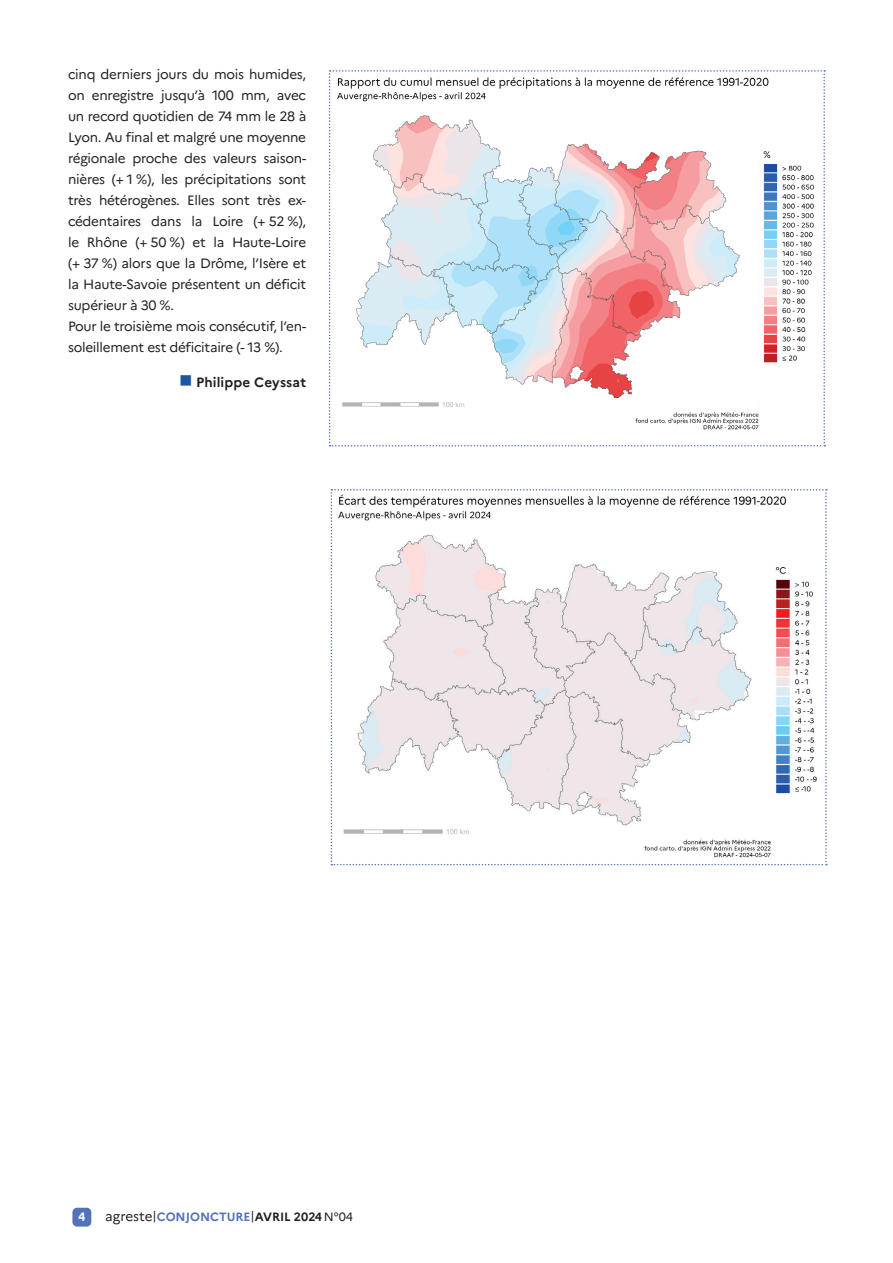
<style>
.page{position:relative;width:893px;height:1263px;background:#fff}
.page>*{position:absolute;margin:0;border:0;box-sizing:border-box;transform-origin:0 0}
.t1{font:13.5px/21px "Marianne";letter-spacing:-.02em;color:#231f20}
.t2{font:700 13.5px "Marianne";letter-spacing:.01em;color:#231f20}
.t3{font:700 12.15px "Marianne";color:#fff}
.t4{font:700 12px "Marianne";color:#5372b8}
.s1{color:#1e56a6}
.s2{font-weight:400;font-size:13.5px;color:#231f20}
.s3{font-weight:400;color:#231f20}
.s4{color:#231f20}
</style>
<div class="page">
<div style="left:72px;top:1208px;width:19px;height:18px;background:#5372b8;border-radius:5px"></div>
<svg style="left:329px;top:70px;width:496px;height:376px"></svg>
<svg style="left:331px;top:489px;width:496px;height:376px"></svg>
<p class="t1" style="left:68px;top:64px;width:240px">cinq derniers jours du mois humides, on enregistre jusqu’à 100 mm, avec un record quotidien de 74 mm le 28 à Lyon. Au final et malgré une moyenne régionale proche des valeurs saison&shy;nières (+ 1 %), les précipitations sont très hétérogènes. Elles sont très ex&shy;cédentaires dans la Loire (+ 52 %), le Rhône (+ 50 %) et la Haute-Loire (+ 37 %) alors que la Drôme, l’Isère et la Haute-Savoie présentent un déficit supérieur à 30 %.<br>Pour le troisième mois consécutif, l’en&shy;soleillement est déficitaire (- 13 %).</p>
<p class="t2" style="left:179px;top:371px;width:129px"><span class="s1">■</span> Philippe Ceyssat</p>
<p class="t3" style="left:78px;top:1207px;width:9px">4</p>
<p class="t4" style="left:105px;top:1207px;width:249px"><span class="s2">agreste</span><span class="s3">|</span>CONJONCTURE<span class="s3">|</span><span class="s4">AVRIL 2024</span> <span class="s3">N°04</span></p>
</div>
